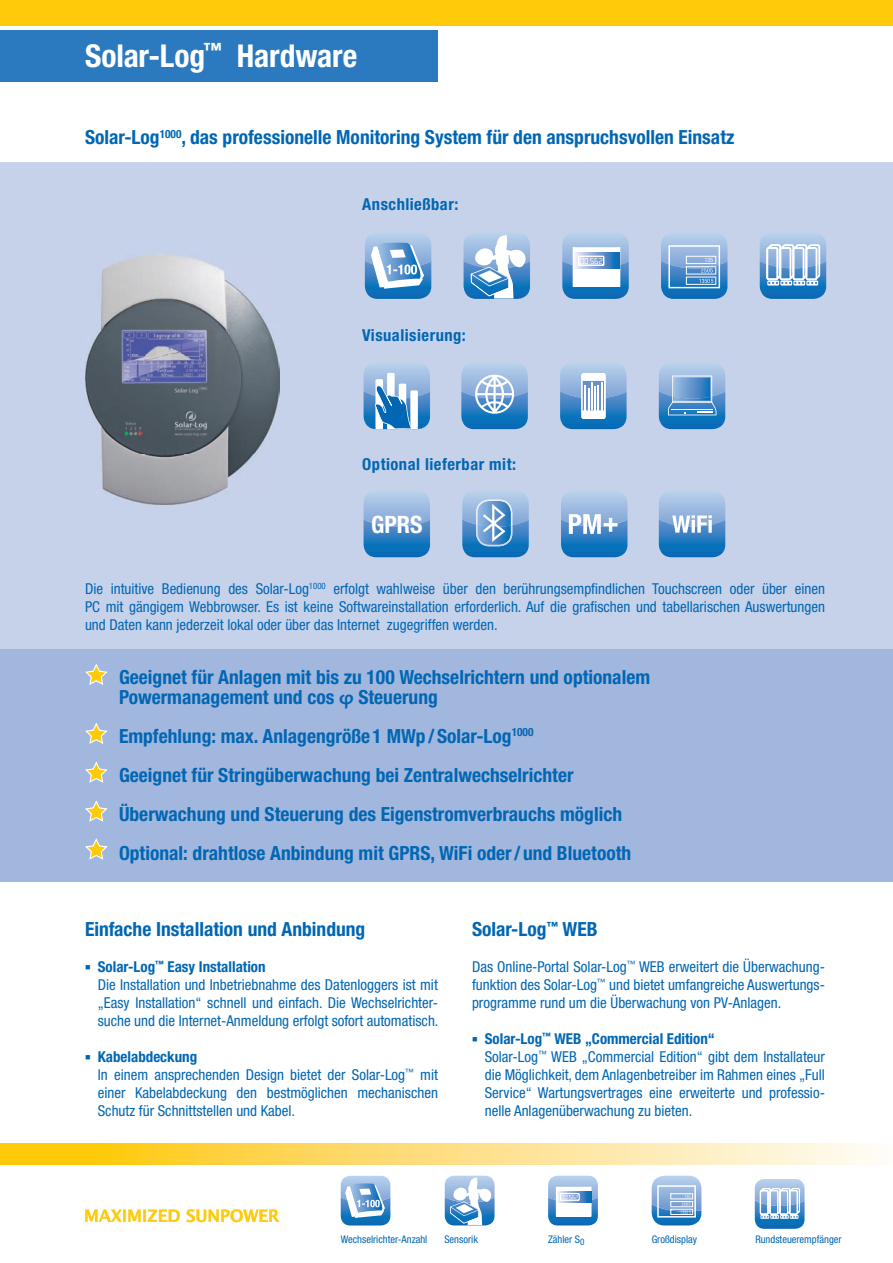
<style>
.page{position:relative;width:893px;height:1263px;background:#fff}
.page>*{position:absolute;margin:0;border:0;box-sizing:border-box;transform-origin:0 0}
.t1{font:700 condensed 31.5px "Helvetica Neue LT Pro";letter-spacing:-.005em;color:#fff}
.t2{font:700 condensed 24px "Helvetica Neue LT Pro";color:#fff}
.t3{font:700 condensed 19.5px/39px "Helvetica Neue LT Pro";color:#0166b3}
.t4{font:700 condensed 16.5px "Helvetica Neue LT Pro";letter-spacing:.03em;color:#0166b3}
.t5{font:condensed 15px/18px "Helvetica Neue LT Pro";color:#0166b3}
.t6{font:condensed 10.5px "Helvetica Neue LT Pro";color:#0166b3}
.s1{font-family:"Candara";font-stretch:normal}
.s2{font-weight:700}
</style>
<div class="page">
<div style="left:0;top:0;width:893px;height:26px;background:#feca0a"></div>
<svg style="left:85px;top:1209px;width:195px;height:13px"></svg>
<svg style="left:0;top:1144px;width:874px;height:20px;background:#fede7a"></svg>
<div style="left:0;top:648px;width:893px;height:234px;background:#a2b7dd"></div>
<div style="left:0;top:162px;width:893px;height:486px;background:#c6d2ea"></div>
<svg style="left:560px;top:363px;width:67px;height:66px;background:#81aed8"></svg>
<svg style="left:461px;top:363px;width:67px;height:66px;background:#79aad7"></svg>
<svg style="left:659px;top:363px;width:66px;height:66px;background:#68a0d2"></svg>
<img style="left:674px;top:399px;width:36px;height:2px">
<img style="left:674px;top:377px;width:36px;height:22px">
<hr style="left:671px;top:409px;width:42px;height:1px;background:#fff">
<svg style="left:364px;top:363px;width:66px;height:66px;background:#81afd9"></svg>
<svg style="left:755px;top:1179px;width:50px;height:50px"></svg>
<svg style="left:445px;top:1176px;width:50px;height:49px"></svg>
<svg style="left:548px;top:1176px;width:50px;height:49px"></svg>
<svg style="left:652px;top:1176px;width:49px;height:49px;background:#8cb4dc"></svg>
<div style="left:0;top:31px;width:438px;height:51px;background:#2b79be"></div>
<svg style="left:760px;top:233px;width:66px;height:66px;background:#88b3db"></svg>
<svg style="left:464px;top:233px;width:66px;height:66px;background:#93badf"></svg>
<svg style="left:562px;top:233px;width:67px;height:66px;background:#95bade"></svg>
<svg style="left:661px;top:233px;width:66px;height:66px;background:#79a9d6"></svg>
<svg style="left:365px;top:233px;width:66px;height:66px;background:#80aed9"></svg>
<svg style="left:341px;top:1176px;width:49px;height:49px"></svg>
<svg style="left:462px;top:491px;width:67px;height:66px;background:#6fa3d3"></svg>
<svg style="left:561px;top:491px;width:66px;height:66px;background:#74a6d5"></svg>
<svg style="left:364px;top:491px;width:66px;height:66px;background:#649cd0"></svg>
<svg style="left:659px;top:491px;width:66px;height:66px;background:#70a4d4"></svg>
<svg style="left:85px;top:723px;width:22px;height:21px"></svg>
<svg style="left:85px;top:761px;width:23px;height:22px"></svg>
<svg style="left:85px;top:800px;width:23px;height:22px"></svg>
<svg style="left:85px;top:838px;width:23px;height:22px"></svg>
<svg style="left:85px;top:664px;width:22px;height:21px"></svg>
<img style="left:86px;top:255px;width:193px;height:249px">
<h1 class="t1" style="left:85px;top:37px;width:274px">Solar-Log<sup>™</sup> Hardware</h1>
<h3 class="t3" style="left:85px;top:118px;width:651px">Solar-Log<sup>1000</sup>, das professionelle Monitoring System für den anspruchsvollen Einsatz</h3>
<p class="t4" style="left:362px;top:194px;width:98px">Anschließbar:</p>
<p class="t4" style="left:362px;top:325px;width:105px">Visualisierung:</p>
<p class="t4" style="left:362px;top:454px;width:155px">Optional lieferbar mit:</p>
<h2 class="t2" style="left:371px;top:510px;width:53px">GPRS</h2>
<p class="t5" style="left:85px;top:580px;width:741px;text-align:justify">Die intuitive Bedienung des Solar-Log<sup>1000</sup> erfolgt wahlweise über den berührungsempfindlichen Touchscreen oder über einen PC mit gängigem Webbrowser. Es ist keine Softwareinstallation erforderlich. Auf die grafischen und tabellarischen Auswertungen und Daten kann jederzeit lokal oder über das Internet zugegriffen werden.</p>
<h3 class="t3" style="left:119px;top:668px;width:533px;line-height:19.5px">Geeignet für Anlagen mit bis zu 100 Wechselrichtern und optionalem<br>Powermanagement und cos <span class="s1">φ</span> Steuerung</h3>
<p class="t3" style="left:119px;top:716px;width:514px">Empfehlung: max. Anlagengröße 1 MWp / Solar-Log<sup>1000<br></sup>Geeignet für Stringüberwachung bei Zentralwechselrichter Überwachung und Steuerung des Eigenstromverbrauchs möglich Optional: drahtlose Anbindung mit GPRS, WiFi oder / und Bluetooth</p>
<h3 class="t3" style="left:85px;top:910px;width:282px">Einfache Installation und Anbindung</h3>
<p class="t5" style="left:98px;top:958px;width:342px;text-indent:-13px">■ <span class="s2">Solar-Log</span><sup>™</sup> <span class="s2">Easy Installation<br></span>Die Installation und Inbetriebnahme des Datenloggers ist mit „Easy Installation“ schnell und einfach. Die Wechselrichter&shy;suche und die Internet-Anmeldung erfolgt sofort automatisch.</p>
<p class="t5" style="left:98px;top:1048px;width:342px;text-indent:-13px">■ <span class="s2">Kabelabdeckung<br></span>In einem ansprechenden Design bietet der Solar-Log<sup>™</sup> mit einer Kabelabdeckung den bestmöglichen mechanischen Schutz für Schnittstellen und Kabel.</p>
<h3 class="t3" style="left:472px;top:910px;width:127px">Solar-Log<sup>™</sup> WEB</h3>
<p class="t5" style="left:472px;top:958px;width:354px;text-align:justify">Das Online-Portal Solar-Log<sup>™</sup> WEB erweitert die Überwachung&shy;funktion des Solar-Log<sup>™</sup> und bietet umfangreiche Auswertungs&shy;programme rund um die Überwachung von PV-Anlagen.</p>
<p class="t5" style="left:485px;top:1030px;width:342px;text-indent:-13px">■ <span class="s2">Solar-Log</span><sup>™</sup> <span class="s2">WEB „Commercial Edition“<br></span>Solar-Log<sup>™</sup> WEB „Commercial Edition“ gibt dem Installateur die Möglichkeit, dem Anlagenbetreiber im Rahmen eines „Full Service“ Wartungsvertrages eine erweiterte und professio&shy;nelle Anlagenüberwachung zu bieten.</p>
<p class="t6" style="left:341px;top:1233px;width:88px">Wechselrichter-Anzahl</p>
<p class="t6" style="left:444px;top:1233px;width:35px">Sensorik</p>
<p class="t6" style="left:548px;top:1233px;width:38px">Zähler S<sub>0</sub></p>
<p class="t6" style="left:652px;top:1233px;width:47px">Großdisplay</p>
<p class="t6" style="left:755px;top:1233px;width:88px">Rundsteuerempfänger</p>
</div>
